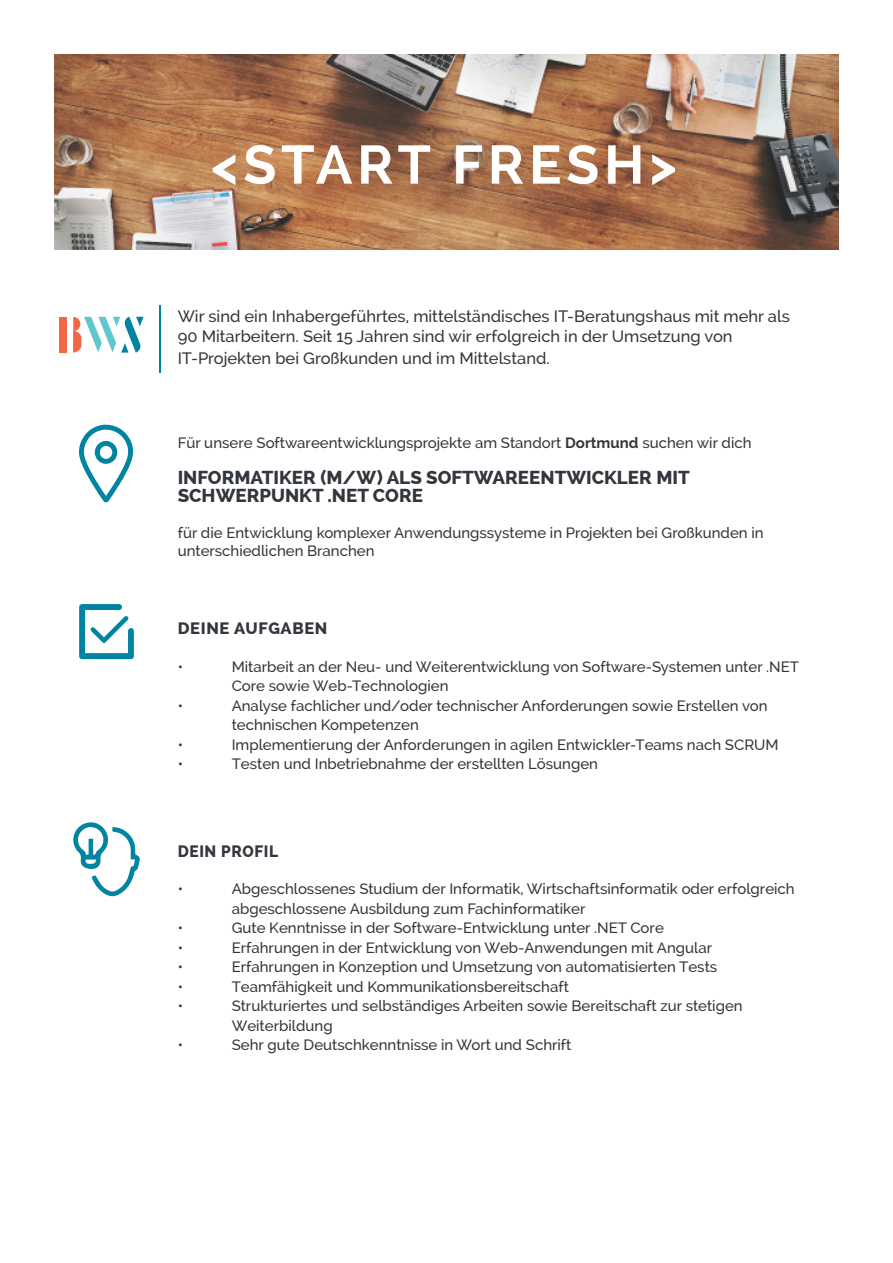
<style>
.page{position:relative;width:893px;height:1263px;background:#fff}
.page>*{position:absolute;margin:0;border:0;box-sizing:border-box;transform-origin:0 0}
.t1{font:700 54px "Raleway";letter-spacing:.09em;color:#fff}
.t2{font:800 18.75px "Raleway";color:#32373d}
.t3{font:500 16.5px/19.8px "Raleway";color:#32373d}
.t4{font:800 16.5px "Raleway";letter-spacing:.04em;color:#32373d}
.t5{font:800 16.5px "Raleway";letter-spacing:.04em;color:#32373d;scale:.94 1}
.t6{font:500 15px/19.5px "Raleway";color:#32373d}
.s1{font-weight:700}
</style>
<div class="page">
<svg style="left:79px;top:604px;width:55px;height:55px"></svg>
<img style="left:54px;top:54px;width:785px;height:196px">
<svg style="left:79px;top:424px;width:55px;height:79px"></svg>
<svg style="left:73px;top:822px;width:67px;height:75px"></svg>
<svg style="left:73px;top:317px;width:70px;height:36px"></svg>
<div style="left:60px;top:317px;width:7px;height:35px;background:#f26646"></div>
<hr style="left:159px;top:306px;width:1px;height:67px;background:#0084a1">
<p class="t1" style="left:211px;top:134px;width:467px">&lt;START FRESH&gt;</p>
<p class="t3" style="left:178px;top:306px;width:614px">Wir sind ein Inhabergeführtes, mittelständisches IT-Beratungshaus mit mehr als<br>90 Mitarbeitern. Seit 15 Jahren sind wir erfolgreich in der Umsetzung von</p>
<p class="t3" style="left:178px;top:348px;width:374px">IT-Projekten bei Großkunden und im Mittelstand.</p>
<p class="t6" style="left:178px;top:433px;width:575px">Für unsere Softwareentwicklungsprojekte am Standort <span class="s1">Dortmund</span> suchen wir dich</p>
<p class="t2" style="left:178px;top:466px;width:514px">INFORMATIKER (M/W) ALS SOFTWAREENTWICKLER MIT</p>
<p class="t2" style="left:178px;top:484px;width:247px">SCHWERPUNKT .NET CORE</p>
<p class="t6" style="left:178px;top:523px;width:587px">für die Entwicklung komplexer Anwendungssysteme in Projekten bei Großkunden in</p>
<p class="t6" style="left:178px;top:541px;width:198px">unterschiedlichen Branchen</p>
<p class="t4" style="left:178px;top:619px;width:151px">DEINE AUFGABEN</p>
<p class="t6" style="left:178px;top:657px;width:7px">•</p>
<p class="t6" style="left:232px;top:657px;width:569px">Mitarbeit an der Neu- und Weiterentwicklung von Software-Systemen unter .NET<br>Core sowie Web-Technologien</p>
<p class="t6" style="left:178px;top:696px;width:7px">•</p>
<p class="t6" style="left:232px;top:696px;width:537px">Analyse fachlicher und/oder technischer Anforderungen sowie Erstellen von</p>
<p class="t6" style="left:232px;top:715px;width:189px">technischen Kompetenzen</p>
<p class="t6" style="left:178px;top:735px;width:7px">•</p>
<p class="t6" style="left:232px;top:735px;width:548px">Implementierung der Anforderungen in agilen Entwickler-Teams nach SCRUM</p>
<p class="t6" style="left:178px;top:754px;width:7px">•</p>
<p class="t6" style="left:232px;top:754px;width:368px">Testen und Inbetriebnahme der erstellten Lösungen</p>
<p class="t5" style="left:178px;top:841px;width:109px">DEIN PROFIL</p>
<p class="t6" style="left:178px;top:879px;width:7px">•</p>
<p class="t6" style="left:232px;top:879px;width:564px">Abgeschlossenes Studium der Informatik, Wirtschaftsinformatik oder erfolgreich abgeschlossene Ausbildung zum Fachinformatiker</p>
<p class="t6" style="left:178px;top:918px;width:7px">•</p>
<p class="t6" style="left:232px;top:918px;width:434px">Gute Kenntnisse in der Software-Entwicklung unter .NET Core</p>
<p class="t6" style="left:178px;top:937px;width:7px">•</p>
<p class="t6" style="left:232px;top:937px;width:482px">Erfahrungen in der Entwicklung von Web-Anwendungen mit Angular</p>
<p class="t6" style="left:178px;top:957px;width:7px">•</p>
<p class="t6" style="left:232px;top:957px;width:487px">Erfahrungen in Konzeption und Umsetzung von automatisierten Tests</p>
<p class="t6" style="left:178px;top:976px;width:7px">•</p>
<p class="t6" style="left:232px;top:976px;width:339px">Teamfähigkeit und Kommunikationsbereitschaft</p>
<p class="t6" style="left:178px;top:996px;width:7px">•</p>
<p class="t6" style="left:232px;top:996px;width:512px">Strukturiertes und selbständiges Arbeiten sowie Bereitschaft zur stetigen</p>
<p class="t6" style="left:232px;top:1015px;width:102px">Weiterbildung</p>
<p class="t6" style="left:178px;top:1035px;width:7px">•</p>
<p class="t6" style="left:232px;top:1035px;width:341px">Sehr gute Deutschkenntnisse in Wort und Schrift</p>
</div>
